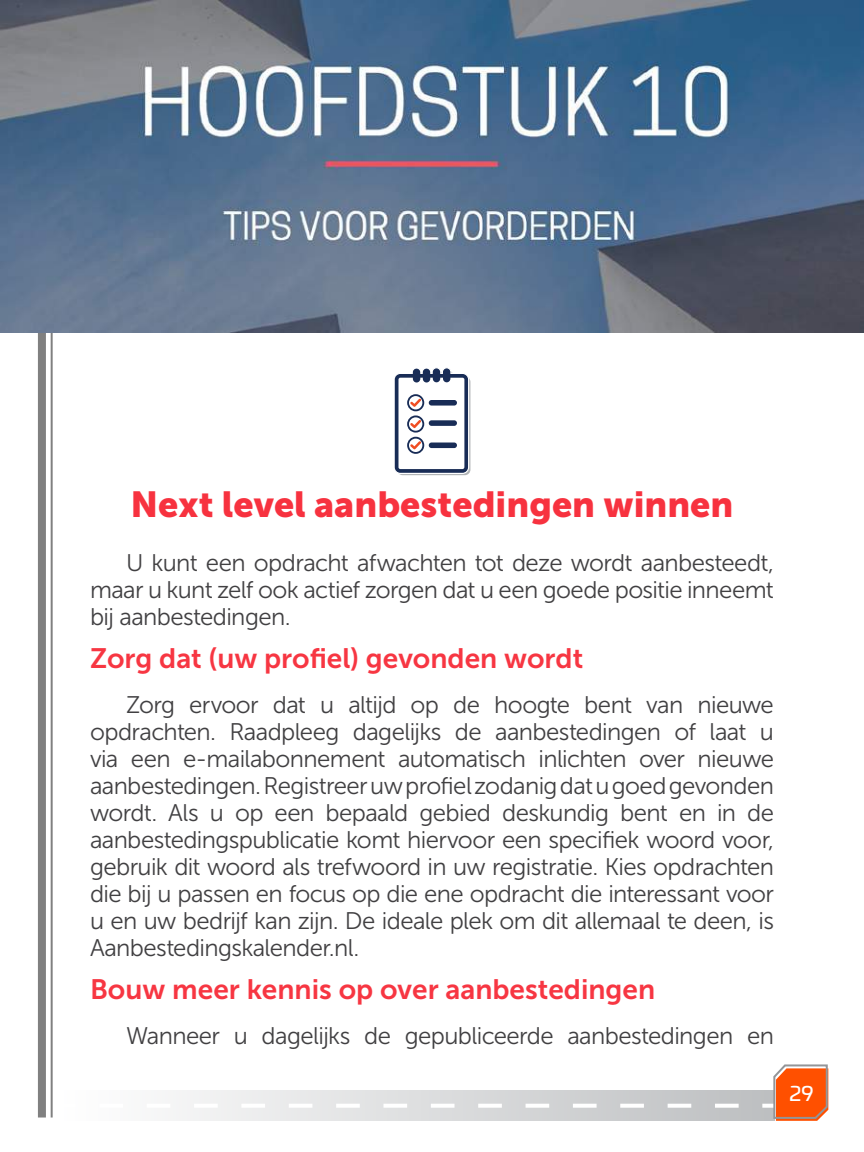
<style>
.page{position:relative;width:864px;height:1152px;background:#fff}
.page>*{position:absolute;margin:0;border:0;box-sizing:border-box;transform-origin:0 0}
.t1{font:36px "Museo Sans 900";color:#f7323f}
.t2{font:28px "Museo Sans 700";color:#f73642}
.t3{font:24px/27px "Museo Sans 300";letter-spacing:-.025em;color:#414042;text-align:justify}
.t4{font:20px "Univia Pro";color:#fff}
</style>
<div class="page">
<div style="left:38px;top:194px;width:8px;height:924px;background:#808080"></div>
<hr style="left:51px;top:194px;width:2px;height:924px;background:#808080">
<div style="left:58px;top:1091px;width:716px;height:30px;background:linear-gradient(to right,#fff,#bdbfc1)"></div>
<hr style="left:64px;top:1104px;width:12px;height:4px;background:#fff">
<svg style="left:99px;top:1104px;width:652px;height:4px"></svg>
<svg style="left:762px;top:1104px;width:10px;height:4px"></svg>
<svg style="left:772px;top:1064px;width:57px;height:57px"></svg>
<img style="left:0;top:0;width:864px;height:333px">
<svg style="left:394px;top:368px;width:76px;height:107px"></svg>
<div style="left:429px;top:443px;width:28px;height:5px;background:#182c56;border-radius:3px"></div>
<h1 class="t1" style="left:131px;top:484px;width:604px">Next level aanbestedingen winnen</h1>
<p class="t3" style="left:90px;top:550px;width:686px;text-indent:36px">U kunt een opdracht afwachten tot deze wordt aanbesteedt, maar u kunt zelf ook actief zorgen dat u een goede positie inneemt bij aanbestedingen.</p>
<p class="t2" style="left:90px;top:643px;width:495px">Zorg dat (uw profiel) gevonden wordt</p>
<p class="t3" style="left:90px;top:691px;width:686px;text-indent:36px">Zorg ervoor dat u altijd op de hoogte bent van nieuwe opdrachten. Raadpleeg dagelijks de aanbestedingen of laat u via een e-mailabonnement automatisch inlichten over nieuwe aanbestedingen. Registreer uw profiel zodanig dat u goed gevonden wordt. Als u op een bepaald gebied deskundig bent en in de aanbestedingspublicatie komt hiervoor een specifiek woord voor, gebruik dit woord als trefwoord in uw registratie. Kies opdrachten die bij u passen en focus op die ene opdracht die interessant voor u en uw bedrijf kan zijn. De ideale plek om dit allemaal te deen, is Aanbestedingskalender.nl.</p>
<p class="t2" style="left:90px;top:973px;width:567px">Bouw meer kennis op over aanbestedingen</p>
<p class="t3" style="left:126px;top:1022px;width:650px">Wanneer u dagelijks de gepubliceerde aanbestedingen en</p>
<p class="t4" style="left:789px;top:1078px;width:26px">29</p>
</div>
